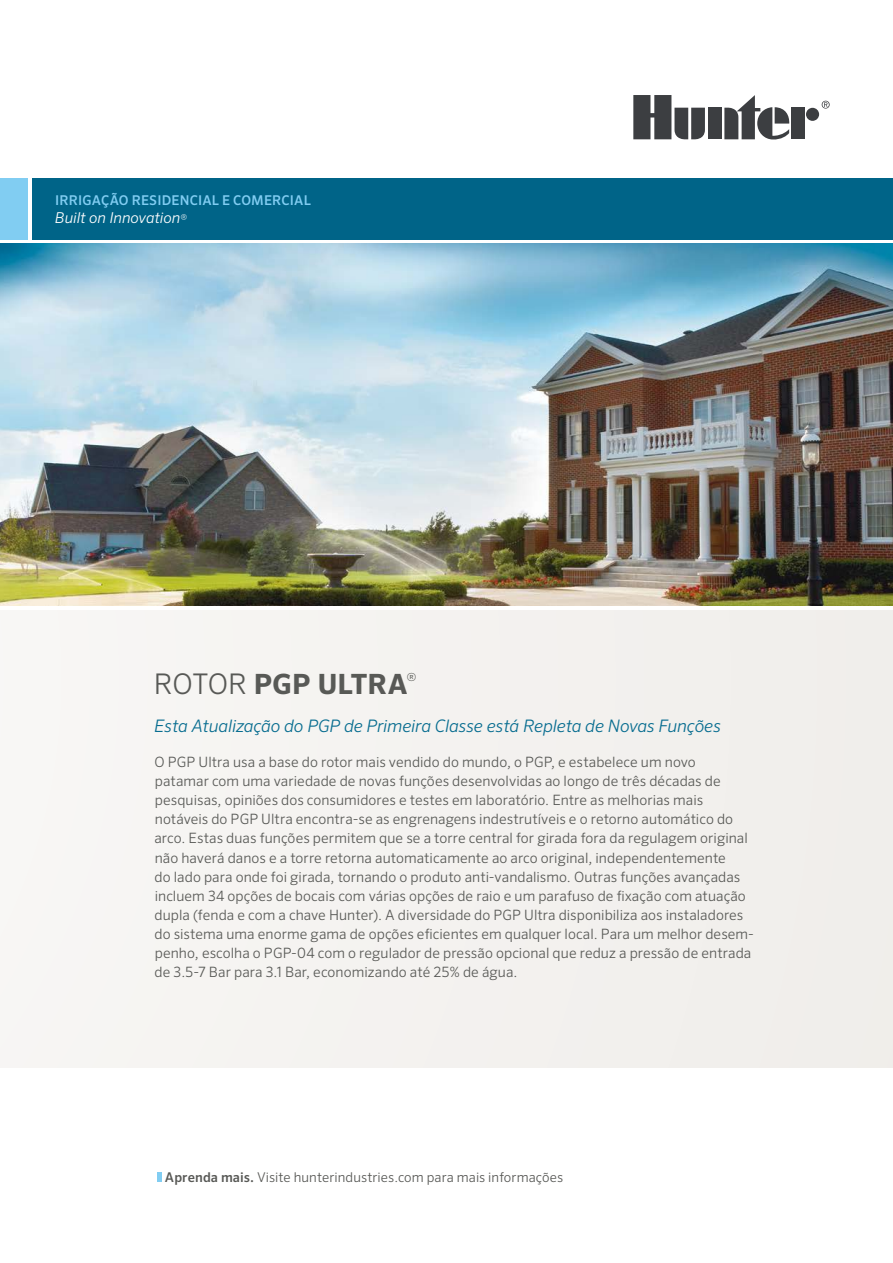
<style>
.page{position:relative;width:893px;height:1263px;background:#fff}
.page>*{position:absolute;margin:0;border:0;box-sizing:border-box;transform-origin:0 0}
.t1{font:700 27.9px "Sero Pro";letter-spacing:.005em;color:#585956}
.t2{font:italic 300 17.25px "Sero Pro";letter-spacing:-.01em;color:#086d90}
.t3{font:italic 300 15px "Sero Pro";color:#fff}
.t4{font:300 14.25px/19px "Sero Pro";letter-spacing:.005em;color:#585956}
.t5{font:300 13.5px "Sero Pro";letter-spacing:.005em;color:#585956}
.t6{font:500 13.5px "Sero Pro";letter-spacing:.01em;color:#81cdf2}
.t7{font:300 11.1px "Sero Pro";color:#585956}
.s1{font-style:normal;font-size:12px}
.s2{font-weight:300;font-size:28.5px}
.s3{font-weight:500}
</style>
<div class="page">
<svg style="left:822px;top:101px;width:8px;height:8px"></svg>
<div style="left:708px;top:108px;width:13px;height:31px;background:#3c3e41"></div>
<div style="left:806px;top:108px;width:13px;height:13px;background:#3c3e41;border-radius:50%"></div>
<div style="left:791px;top:108px;width:14px;height:31px;background:#3c3e41"></div>
<svg style="left:724px;top:95px;width:66px;height:45px"></svg>
<svg style="left:633px;top:95px;width:72px;height:45px"></svg>
<div style="left:32px;top:178px;width:861px;height:61px;background:#006488"></div>
<div style="left:0;top:178px;width:28px;height:61px;background:#81cdf2"></div>
<hr style="left:158px;top:1172px;width:4px;height:10px;background:#81cdf2">
<div style="left:0;top:610px;width:893px;height:457px;background:#f4f2f0"></div>
<img style="left:0;top:244px;width:893px;height:361px">
<p class="t6" style="left:55px;top:192px;width:257px">IRRIGAÇÃO RESIDENCIAL E COMERCIAL</p>
<p class="t3" style="left:55px;top:208px;width:134px">Built on Innovation<span class="s1">®</span></p>
<h1 class="t1" style="left:154px;top:667px;width:255px"><span class="s2">ROTOR</span> PGP ULTRA</h1>
<p class="t7" style="left:407px;top:670px;width:11px">®</p>
<p class="t2" style="left:154px;top:715px;width:568px">Esta Atualização do PGP de Primeira Classe está Repleta de Novas Funções</p>
<p class="t4" style="left:154px;top:752px;width:601px">O PGP Ultra usa a base do rotor mais vendido do mundo, o PGP, e estabelece um novo<br>patamar com uma variedade de novas funções desenvolvidas ao longo de três décadas de pesquisas, opiniões dos consumidores e testes em laboratório. Entre as melhorias mais notáveis do PGP Ultra encontra-se as engrenagens indestrutíveis e o retorno automático do arco. Estas duas funções permitem que se a torre central for girada fora da regulagem original não haverá danos e a torre retorna automaticamente ao arco original, independentemente<br>do lado para onde foi girada, tornando o produto anti-vandalismo. Outras funções avançadas incluem 34 opções de bocais com várias opções de raio e um parafuso de fixação com atuação dupla (fenda e com a chave Hunter). A diversidade do PGP Ultra disponibiliza aos instaladores do sistema uma enorme gama de opções eficientes em qualquer local. Para um melhor desem&shy;penho, escolha o PGP-04 com o regulador de pressão opcional que reduz a pressão de entrada de 3.5-7 Bar para 3.1 Bar, economizando até 25% de água.</p>
<p class="t5" style="left:165px;top:1169px;width:400px"><span class="s3">Aprenda mais.</span> Visite hunterindustries.com para mais informações</p>
</div>
